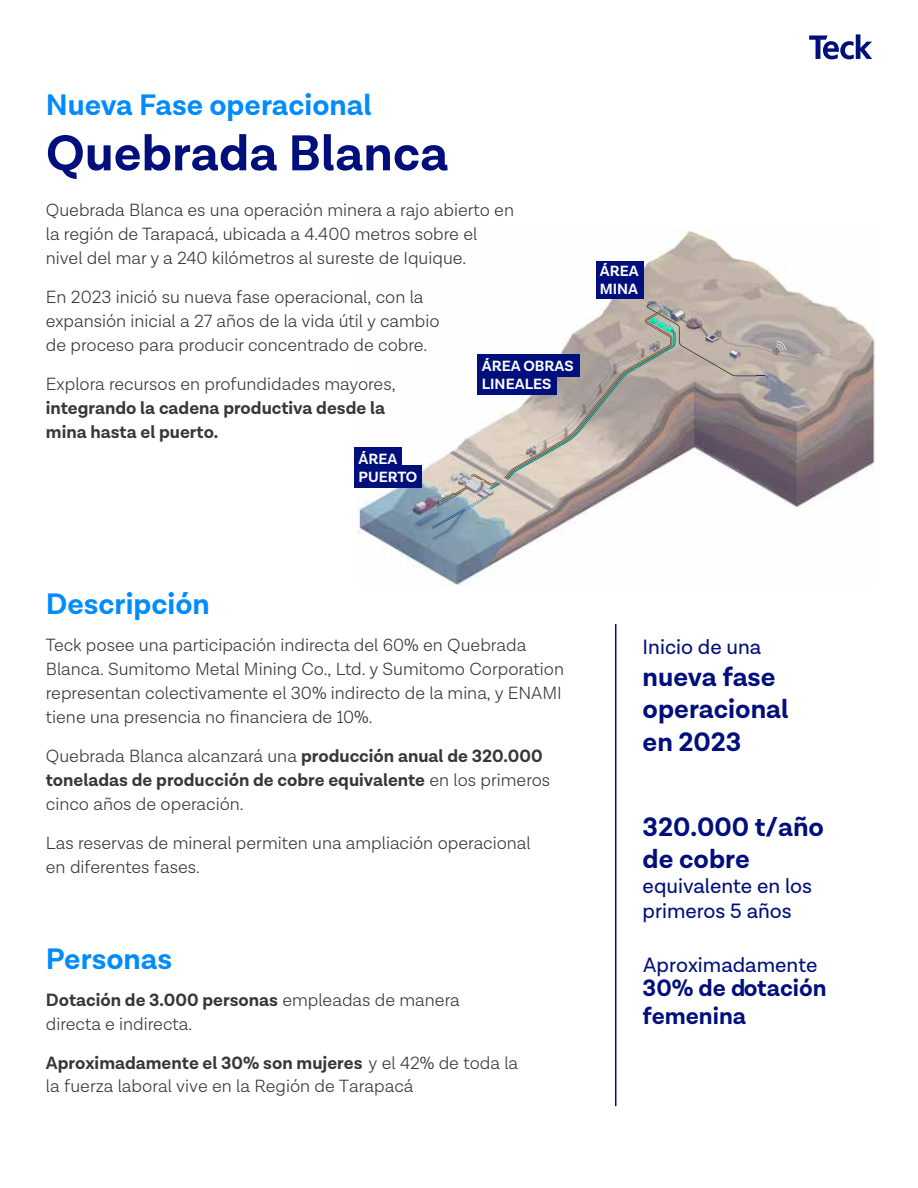
<style>
.page{position:relative;width:918px;height:1188px;background:#fff}
.page>*{position:absolute;margin:0;border:0;box-sizing:border-box;transform-origin:0 0}
.t1{font:700 51px "Lota Grotesque";color:#000f7b}
.t2{font:700 30px "Lota Grotesque";color:#008cff}
.t3{font:700 27px/32.4px "Lota Grotesque";color:#000f7b}
.t4{font:700 24px/28.8px "Lota Grotesque";color:#000f7b}
.t5{font:21px/25.2px "Lota Grotesque";color:#000f7b}
.t6{font:300 18px/24px "Lota Grotesque";color:#373737}
.t7{font:700 18px/24px "Lota Grotesque";color:#373737}
.t8{font:700 15px/18px "Lota Grotesque";color:#fff}
.s1{font-weight:300}
.s2{font-weight:700}
</style>
<div class="page">
<img style="left:357px;top:230px;width:518px;height:355px">
<img style="left:418px;top:495px;width:61px;height:58px">
<img style="left:400px;top:498px;width:53px;height:43px">
<svg style="left:432px;top:304px;width:370px;height:225px"></svg>
<img style="left:467px;top:475px;width:25px;height:23px">
<div style="left:596px;top:261px;width:47px;height:20px;background:#000f7b"></div>
<div style="left:596px;top:278px;width:47px;height:21px;background:#000f7b"></div>
<div style="left:477px;top:354px;width:102px;height:22px;background:#000f7b"></div>
<div style="left:477px;top:372px;width:79px;height:23px;background:#000f7b"></div>
<div style="left:354px;top:447px;width:48px;height:23px;background:#000f7b"></div>
<div style="left:354px;top:466px;width:68px;height:22px;background:#000f7b"></div>
<svg style="left:809px;top:34px;width:63px;height:25px"></svg>
<hr style="left:615px;top:624px;width:1px;height:482px;background:#000f7b">
<h2 class="t2" style="left:46px;top:87px;width:327px">Nueva Fase operacional</h2>
<h1 class="t1" style="left:46px;top:124px;width:404px">Quebrada Blanca</h1>
<p class="t6" style="left:46px;top:198px;width:470px">Quebrada Blanca es una operación minera a rajo abierto en la región de Tarapacá, ubicada a 4.400 metros sobre el nivel del mar y a 240 kilómetros al sureste de Iquique.</p>
<p class="t6" style="left:46px;top:285px;width:395px">En 2023 inició su nueva fase operacional, con la expansión inicial a 27 años de la vida útil y cambio de proceso para producir concentrado de cobre.</p>
<p class="t6" style="left:46px;top:372px;width:351px">Explora recursos en profundidades mayores,</p>
<p class="t7" style="left:46px;top:397px;width:341px">integrando la cadena productiva desde la mina hasta el puerto.</p>
<p class="t8" style="left:482px;top:357px;width:93px">ÁREA OBRAS<br>LINEALES</p>
<p class="t8" style="left:359px;top:451px;width:60px">ÁREA<br>PUERTO</p>
<p class="t8" style="left:600px;top:262px;width:40px">ÁREA<br>MINA</p>
<h2 class="t2" style="left:46px;top:587px;width:165px">Descripción</h2>
<p class="t6" style="left:46px;top:633px;width:520px">Teck posee una participación indirecta del 60% en Quebrada Blanca. Sumitomo Metal Mining Co., Ltd. y Sumitomo Corporation representan colectivamente el 30% indirecto de la mina, y ENAMI tiene una presencia no financiera de 10%.</p>
<p class="t7" style="left:46px;top:745px;width:506px"><span class="s1">Quebrada Blanca alcanzará una</span> producción anual de 320.000 toneladas de producción de cobre equivalente <span class="s1">en los primeros cinco años de operación.</span></p>
<p class="t6" style="left:46px;top:831px;width:486px">Las reservas de mineral permiten una ampliación operacional en diferentes fases.</p>
<h2 class="t2" style="left:46px;top:942px;width:128px">Personas</h2>
<p class="t6" style="left:46px;top:988px;width:415px"><span class="s2">Dotación de 3.000 personas</span> empleadas de manera directa e indirecta.</p>
<p class="t7" style="left:46px;top:1052px;width:474px">Aproximadamente el 30% son mujeres <span class="s1">y el 42% de toda la</span></p>
<p class="t6" style="left:46px;top:1074px;width:369px">la fuerza laboral vive en la Región de Tarapacá</p>
<p class="t5" style="left:643px;top:635px;width:120px">Inicio de una</p>
<h3 class="t3" style="left:643px;top:662px;width:148px">nueva fase operacional en 2023</h3>
<h3 class="t3" style="left:643px;top:811px;width:183px">320.000 t/año de cobre</h3>
<p class="t5" style="left:643px;top:874px;width:171px">equivalente en los primeros 5 años</p>
<p class="t5" style="left:643px;top:953px;width:176px">Aproximadamente</p>
<h3 class="t4" style="left:643px;top:974px;width:186px">30% de dotación femenina</h3>
</div>
